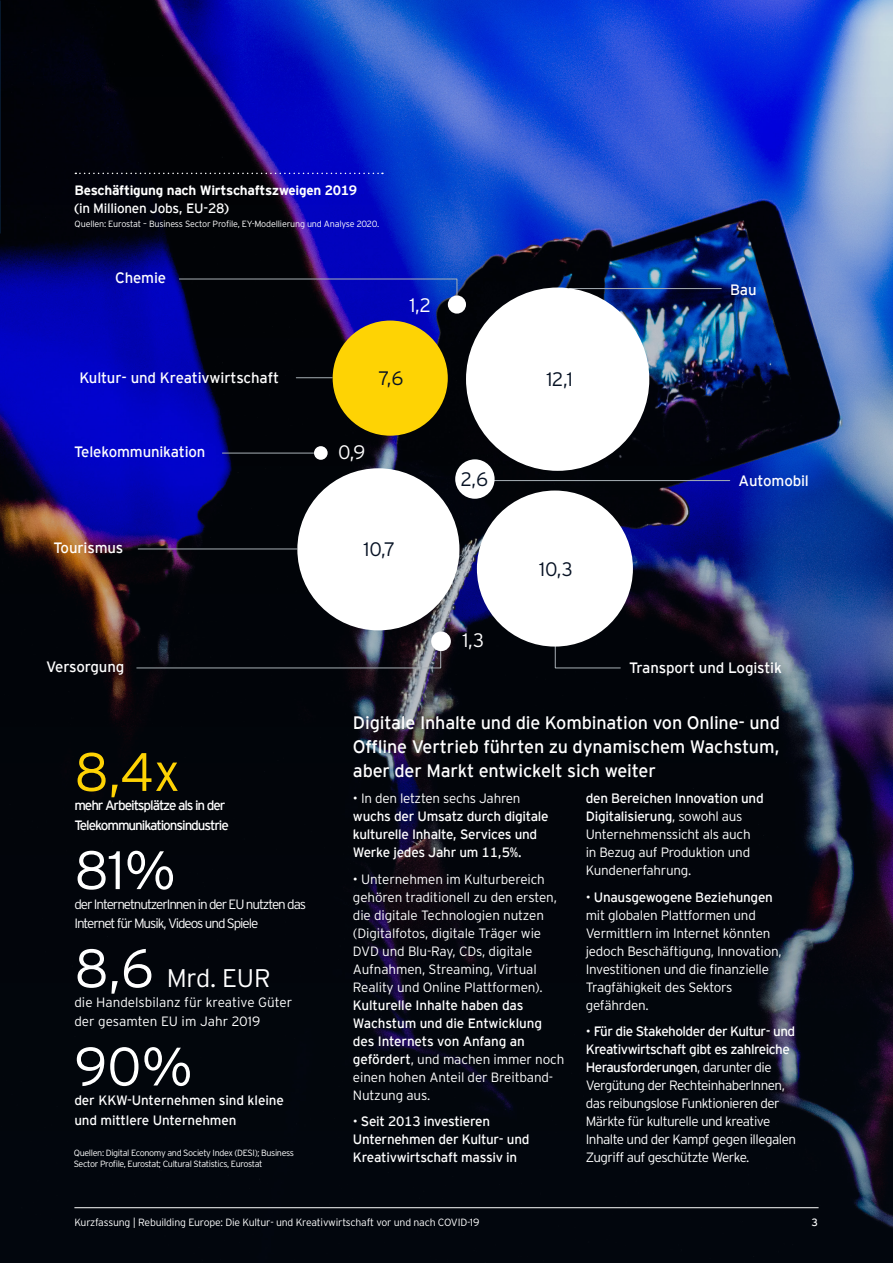
<style>
.page{position:relative;width:893px;height:1263px;background:#fff}
.page>*{position:absolute;margin:0;border:0;box-sizing:border-box;transform-origin:0 0}
.Style_de_paragraphe{font:300 54px "Interstate";color:#fff}
.Style_de_paragraphe-2{font:300 54px "Interstate";color:#fed304}
.Style_de_paragraphe-3{font:300 25.5px "Interstate";letter-spacing:-.01em;color:#fff}
.CHIFFRE{font:300 19.5px "Interstate";color:#071224}
.chiffre{font:300 19.5px "Interstate";color:#fff}
.CHIFFRE-2{font:300 19.5px "Interstate";color:#fff}
.BODY_COPY{font:18px/24px "EY Interstate";letter-spacing:-.01em;color:#fff;text-align:justify}
.légende_droite{font:15px "EY Interstate";letter-spacing:-.01em;color:#fff}
.BODY_COPY-2{font:300 13.5px/18px "Interstate";letter-spacing:-.02em;color:#fff}
.BODY_COPY-3{font:300 13.5px/18px "Interstate";letter-spacing:-.04em;color:#fff}
.BODY_COPY-4{font:13.5px/18px "EY Interstate";letter-spacing:-.02em;color:#fff}
.Style_de_paragraphe-4{font:300 13.5px/19.5px "Interstate";letter-spacing:-.08em;color:#fff}
.TITRE_SCHÉMA{font:700 13.5px/18px "EY Interstate";letter-spacing:-.02em;color:#fff}
.Style_de_paragraphe-5{font:300 13.5px/19.5px "Interstate";color:#fff}
.Style_de_paragraphe-6{font:13.5px/19.5px "EY Interstate";letter-spacing:-.08em;color:#fff}
.Style_de_paragraphe-7{font:13.5px/19.5px "EY Interstate";letter-spacing:-.01em;color:#fff}
.Document_title_Addit{font:300 10.5px "Interstate";letter-spacing:-.02em;color:#fff}
.Page_No_s_Right{font:10.5px "EY Interstate";color:#fff}
.SOURCE{font:300 9px/10.5px "Interstate";letter-spacing:-.04em;color:#fff}
.SOURCE-2{font:300 9px "Interstate";letter-spacing:-.02em;color:#fff}
.s1{font-weight:400}
.s2{font-size:54px}
.s3{font-family:"Interstate";font-weight:300}
.s4{font-family:"EY Interstate";font-weight:400}
</style>
<div class="page">
<img style="left:0;top:0;width:893px;height:1263px">
<svg style="left:554px;top:645px;width:67px;height:24px;background:#0a0d12"></svg>
<svg style="left:136px;top:651px;width:306px;height:18px;background:#1b1d24"></svg>
<svg style="left:75px;top:173px;width:308px;height:1px"></svg>
<hr style="left:494px;top:480px;width:236px;height:1px;background:#a8b0b6">
<hr style="left:138px;top:548px;width:159px;height:1px;background:#a8b0b6">
<hr style="left:569px;top:288px;width:152px;height:1px;background:#a8b0b6">
<div style="left:431px;top:631px;width:20px;height:20px;background:#fff;border-radius:50%"></div>
<hr style="left:222px;top:453px;width:92px;height:1px;background:#a8b0b6">
<div style="left:314px;top:446px;width:14px;height:14px;background:#fff;border-radius:50%"></div>
<div style="left:466px;top:287px;width:183px;height:184px;background:#fff;border-radius:50%"></div>
<div style="left:477px;top:490px;width:156px;height:157px;background:#fff;border-radius:50%"></div>
<hr style="left:296px;top:377px;width:36px;height:1px;background:#a8b0b6">
<div style="left:333px;top:321px;width:115px;height:115px;background:#fed304;border-radius:50%"></div>
<div style="left:455px;top:459px;width:40px;height:40px;background:#fff;border-radius:50%"></div>
<div style="left:297px;top:468px;width:162px;height:162px;background:#fff;border-radius:50%"></div>
<svg style="left:178px;top:278px;width:280px;height:18px;background:#101566"></svg>
<div style="left:448px;top:295px;width:18px;height:19px;background:#fff;border-radius:50%"></div>
<hr style="left:74px;top:1207px;width:745px;height:1px;background:#fff">
<p class="TITRE_SCHÉMA" style="left:75px;top:181px;width:284px">Beschäftigung nach Wirtschaftszweigen 2019 <span class="s1">(in Millionen Jobs, EU-28)</span></p>
<p class="SOURCE-2" style="left:75px;top:219px;width:306px">Quellen: Eurostat – Business Sector Profile, EY-Modellierung und Analyse 2020.</p>
<p class="légende_droite" style="left:115px;top:267px;width:53px">Chemie</p>
<p class="chiffre" style="left:409px;top:294px;width:23px">1,2</p>
<p class="légende_droite" style="left:79px;top:367px;width:201px">Kultur- und Kreativwirtschaft</p>
<p class="CHIFFRE" style="left:379px;top:367px;width:26px">7,6</p>
<p class="légende_droite" style="left:74px;top:441px;width:133px">Telekommunikation</p>
<p class="CHIFFRE-2" style="left:338px;top:441px;width:29px">0,9</p>
<p class="légende_droite" style="left:53px;top:537px;width:71px">Tourismus</p>
<p class="CHIFFRE" style="left:364px;top:539px;width:33px">10,7</p>
<p class="CHIFFRE" style="left:461px;top:468px;width:29px">2,6</p>
<p class="chiffre" style="left:462px;top:630px;width:23px">1,3</p>
<p class="CHIFFRE" style="left:546px;top:368px;width:28px">12,1</p>
<p class="CHIFFRE" style="left:539px;top:558px;width:35px">10,3</p>
<p class="légende_droite" style="left:730px;top:279px;width:28px">Bau</p>
<p class="légende_droite" style="left:739px;top:469px;width:72px">Automobil</p>
<p class="légende_droite" style="left:46px;top:656px;width:80px">Versorgung</p>
<p class="légende_droite" style="left:629px;top:656px;width:154px">Transport und Logistik</p>
<p class="Style_de_paragraphe-2" style="left:74px;top:741px;width:108px">8,4x</p>
<p class="Style_de_paragraphe-6" style="left:74px;top:795px;width:156px">mehr Arbeitsplätze als in der<br>Telekommunikationsindustrie</p>
<p class="Style_de_paragraphe" style="left:74px;top:840px;width:103px">81%</p>
<p class="Style_de_paragraphe-4" style="left:74px;top:894px;width:233px">der InternetnutzerInnen in der EU nutzten das<br>Internet für Musik, Videos und Spiele</p>
<p class="Style_de_paragraphe-3" style="left:74px;top:964px;width:198px"><span class="s2">8,6</span> Mrd. EUR</p>
<p class="Style_de_paragraphe-5" style="left:74px;top:992px;width:219px">die Handelsbilanz für kreative Güter der gesamten EU im Jahr 2019</p>
<p class="Style_de_paragraphe" style="left:74px;top:1036px;width:120px">90%</p>
<p class="Style_de_paragraphe-7" style="left:74px;top:1090px;width:211px">der KKW-Unternehmen sind kleine und mittlere Unternehmen</p>
<p class="SOURCE" style="left:74px;top:1147px;width:222px">Quellen: Digital Economy and Society Index (DESI); Business<br>Sector Profile, Eurostat; Cultural Statistics, Eurostat</p>
<p class="BODY_COPY" style="left:353px;top:709px;width:428px">Digitale Inhalte und die Kombination von Online- und Offline Vertrieb führten zu dynamischem Wachstum, aber der Markt entwickelt sich weiter</p>
<p class="BODY_COPY-4" style="left:353px;top:789px;width:197px"><span class="s3">• In den letzten sechs Jahren </span>wuchs der Umsatz durch digitale kulturelle Inhalte, Services und<br>Werke jedes Jahr um 11,5%.</p>
<p class="BODY_COPY-2" style="left:353px;top:870px;width:213px">• Unternehmen im Kulturbereich gehören traditionell zu den ersten, die digitale Technologien nutzen (Digitalfotos, digitale Träger wie<br>DVD und Blu-Ray, CDs, digitale<br>Aufnahmen, Streaming, Virtual<br>Reality und Online Plattformen).<br><span class="s4">Kulturelle Inhalte haben das<br>Wachstum und die Entwicklung des Internets von Anfang an gefördert</span>, und machen immer noch einen hohen Anteil der Breitband-<br>Nutzung aus.</p>
<p class="BODY_COPY-4" style="left:353px;top:1112px;width:178px"><span class="s3">•</span> Seit 2013 investieren<br>Unternehmen der Kultur- und<br>Kreativwirtschaft massiv in</p>
<p class="BODY_COPY-2" style="left:586px;top:789px;width:179px"><span class="s4">den Bereichen Innovation und<br>Digitalisierung</span>, sowohl aus<br>Unternehmenssicht als auch in Bezug auf Produktion und<br>Kundenerfahrung.</p>
<p class="BODY_COPY-2" style="left:586px;top:888px;width:197px">• <span class="s4">Unausgewogene Beziehungen </span>mit globalen Plattformen und<br>Vermittlern im Internet könnten jedoch Beschäftigung, Innovation,<br>Investitionen und die finanzielle<br>Tragfähigkeit des Sektors gefährden.</p>
<p class="BODY_COPY-3" style="left:586px;top:1022px;width:212px">• <span class="s4">Für die Stakeholder der Kultur- und Kreativwirtschaft gibt es zahlreiche Herausforderungen</span>, darunter die Vergütung der RechteinhaberInnen, das reibungslose Funktionieren der Märkte für kulturelle und kreative Inhalte und der Kampf gegen illegalen Zugriff auf geschützte Werke.</p>
<p class="Document_title_Addit" style="left:74px;top:1216px;width:407px">Kurzfassung | Rebuilding Europe: Die Kultur- und Kreativwirtschaft vor und nach COVID-19</p>
<p class="Page_No_s_Right" style="left:811px;top:1214px;width:8px">3</p>
</div>
